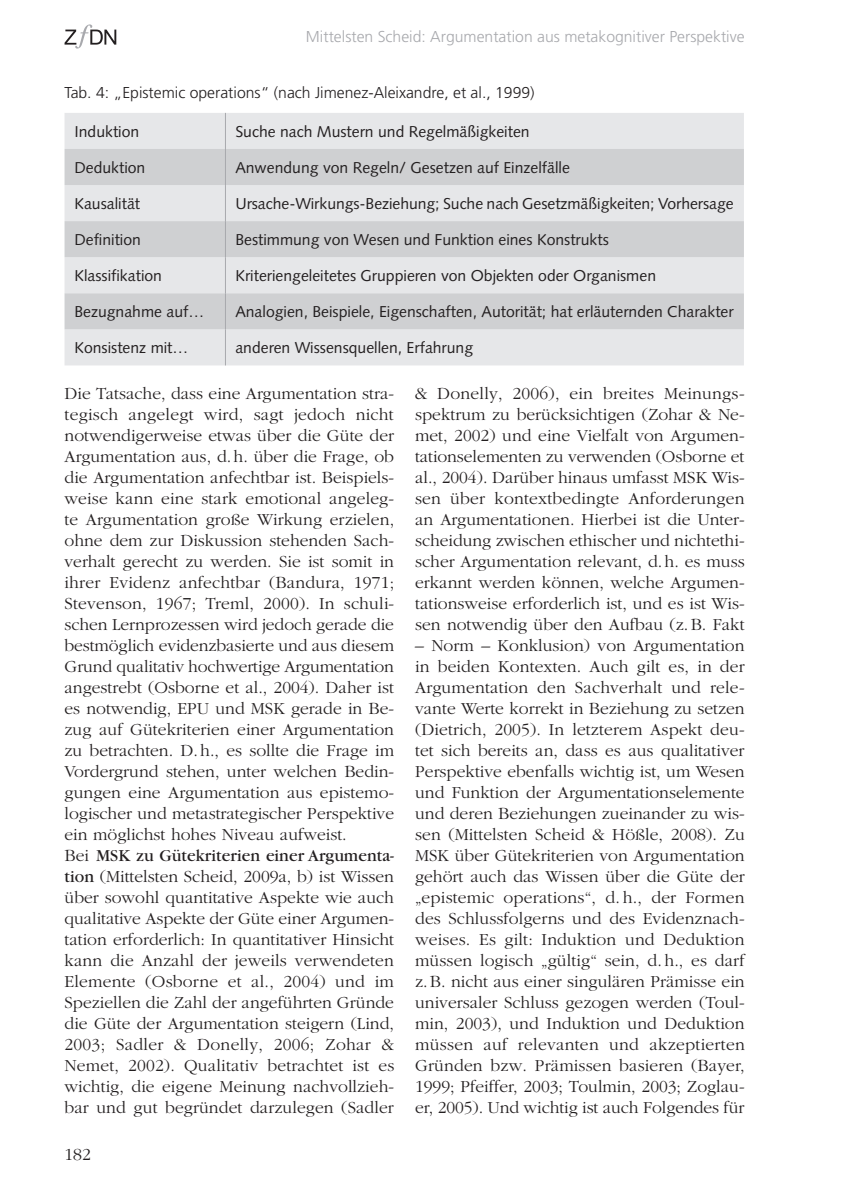
<style>
.page{position:relative;width:844px;height:1191px;background:#fff}
.page>*{position:absolute;margin:0;border:0;box-sizing:border-box;transform-origin:0 0}
.t1{font:300 17.5px/21px "Garamond";color:#231f20}
.t2{font:15.75px "Syntax LT";color:#231f20}
.t3{font:300 15.75px "Frutiger LT";color:#231f20}
.t4{font:300 15.75px "Frutiger LT";color:#a8a9ad}
.s1{font-weight:400}
</style>
<div class="page">
<svg style="left:64px;top:24px;width:52px;height:25px"></svg>
<div style="left:64px;top:113px;width:679px;height:252px;background:#e6e7e9"></div>
<svg style="left:64px;top:149px;width:679px;height:180px;background:#d8d9db"></svg>
<hr style="left:225px;top:113px;width:1px;height:36px;background:#a8a9ad">
<hr style="left:225px;top:149px;width:1px;height:36px;background:#a8a9ad">
<hr style="left:225px;top:185px;width:1px;height:36px;background:#a8a9ad">
<hr style="left:225px;top:221px;width:1px;height:36px;background:#a8a9ad">
<hr style="left:225px;top:257px;width:1px;height:36px;background:#a8a9ad">
<hr style="left:225px;top:293px;width:1px;height:36px;background:#a8a9ad">
<hr style="left:225px;top:329px;width:1px;height:36px;background:#a8a9ad">
<p class="t4" style="left:306px;top:27px;width:440px">Mittelsten Scheid: Argumentation aus metakognitiver Perspektive</p>
<p class="t3" style="left:64px;top:83px;width:471px">Tab. 4: „Epistemic operations“ (nach Jimenez-Aleixandre, et al., 1999)</p>
<p class="t2" style="left:74px;top:122px;width:66px">Induktion</p>
<p class="t2" style="left:235px;top:122px;width:296px">Suche nach Mustern und Regelmäßigkeiten</p>
<p class="t2" style="left:74px;top:158px;width:72px">Deduktion</p>
<p class="t2" style="left:235px;top:158px;width:336px">Anwendung von Regeln/ Gesetzen auf Einzelfälle</p>
<p class="t2" style="left:74px;top:194px;width:67px">Kausalität</p>
<p class="t2" style="left:235px;top:194px;width:499px">Ursache-Wirkungs-Beziehung; Suche nach Gesetzmäßigkeiten; Vorhersage</p>
<p class="t2" style="left:74px;top:230px;width:68px">Definition</p>
<p class="t2" style="left:235px;top:230px;width:375px">Bestimmung von Wesen und Funktion eines Konstrukts</p>
<p class="t2" style="left:74px;top:266px;width:89px">Klassifikation</p>
<p class="t2" style="left:235px;top:266px;width:422px">Kriteriengeleitetes Gruppieren von Objekten oder Organismen</p>
<p class="t2" style="left:74px;top:302px;width:131px">Bezugnahme auf…</p>
<p class="t2" style="left:235px;top:302px;width:499px">Analogien, Beispiele, Eigenschaften, Autorität; hat erläuternden Charakter</p>
<p class="t2" style="left:74px;top:338px;width:115px">Konsistenz mit…</p>
<p class="t2" style="left:235px;top:338px;width:239px">anderen Wissensquellen, Erfahrung</p>
<p class="t1" style="left:64px;top:383px;width:331px">Die Tatsache, dass eine Argumentation stra&shy;tegisch angelegt wird, sagt jedoch nicht notwendigerweise etwas über die Güte der Argumentation aus, d.h. über die Frage, ob die Argumentation anfechtbar ist. Beispiels--- weise kann eine stark emotional angeleg&shy;te Argumentation große Wirkung erzielen, ohne dem zur Diskussion stehenden Sach&shy;verhalt gerecht zu werden. Sie ist somit in ihrer Evidenz anfechtbar (Bandura, 1971; Stevenson, 1967; Treml, 2000). In schuli&shy;schen Lernprozessen wird jedoch gerade die bestmöglich evidenzbasierte und aus diesem Grund qualitativ hochwertige Argumentation angestrebt (Osborne et al., 2004). Daher ist es notwendig, EPU und MSK gerade in Be&shy;zug auf Gütekriterien einer Argumentation zu betrachten. D.h., es sollte die Frage im Vordergrund stehen, unter welchen Bedin&shy;gungen eine Argumentation aus epistemo&shy;logischer und metastrategischer Perspektive ein möglichst hohes Niveau aufweist.<br>Bei <span class="s1">MSK zu Gütekriterien einer Argumenta&shy;tion</span> (Mittelsten Scheid, 2009a, b) ist Wissen über sowohl quantitative Aspekte wie auch qualitative Aspekte der Güte einer Argumen&shy;tation erforderlich: In quantitativer Hinsicht kann die Anzahl der jeweils verwendeten Elemente (Osborne et al., 2004) und im Speziellen die Zahl der angeführten Gründe die Güte der Argumentation steigern (Lind, 2003; Sadler &amp; Donelly, 2006; Zohar &amp; Nemet, 2002). Qualitativ betrachtet ist es wichtig, die eigene Meinung nachvollzieh&shy;bar und gut begründet darzulegen (Sadler</p>
<p class="t1" style="left:415px;top:383px;width:331px">&amp; Donelly, 2006), ein breites Meinungs-- spektrum zu berücksichtigen (Zohar &amp; Ne&shy;met, 2002) und eine Vielfalt von Argumen&shy;tationselementen zu verwenden (Osborne et al., 2004). Darüber hinaus umfasst MSK Wis&shy;sen über kontextbedingte Anforderungen an Argumentationen. Hierbei ist die Unter&shy;scheidung zwischen ethischer und nichtethi&shy;scher Argumentation relevant, d.h. es muss erkannt werden können, welche Argumen&shy;tationsweise erforderlich ist, und es ist Wis&shy;sen notwendig über den Aufbau (z.B. Fakt</p>
<p class="t1" style="left:415px;top:635px;width:331px;text-align:justify">– Norm – Konklusion) von Argumentation in beiden Kontexten. Auch gilt es, in der Argumentation den Sachverhalt und rele&shy;vante Werte korrekt in Beziehung zu setzen (Dietrich, 2005). In letzterem Aspekt deu&shy;tet sich bereits an, dass es aus qualitativer Perspektive ebenfalls wichtig ist, um Wesen und Funktion der Argumentationselemente und deren Beziehungen zueinander zu wis&shy;sen (Mittelsten Scheid &amp; Hößle, 2008). Zu MSK über Gütekriterien von Argumentation gehört auch das Wissen über die Güte der „epistemic operations“, d. h., der Formen des Schlussfolgerns und des Evidenznach&shy;weises. Es gilt: Induktion und Deduktion müssen logisch „gültig“ sein, d. h., es darf z.B. nicht aus einer singulären Prämisse ein universaler Schluss gezogen werden (Toul&shy;min, 2003), und Induktion und Deduktion müssen auf relevanten und akzeptierten Gründen bzw. Prämissen basieren (Bayer, 1999; Pfeiffer, 2003; Toulmin, 2003; Zoglau&shy;er, 2005). Und wichtig ist auch Folgendes für</p>
<p class="t1" style="left:64px;top:1143px;width:28px">182</p>
</div>
